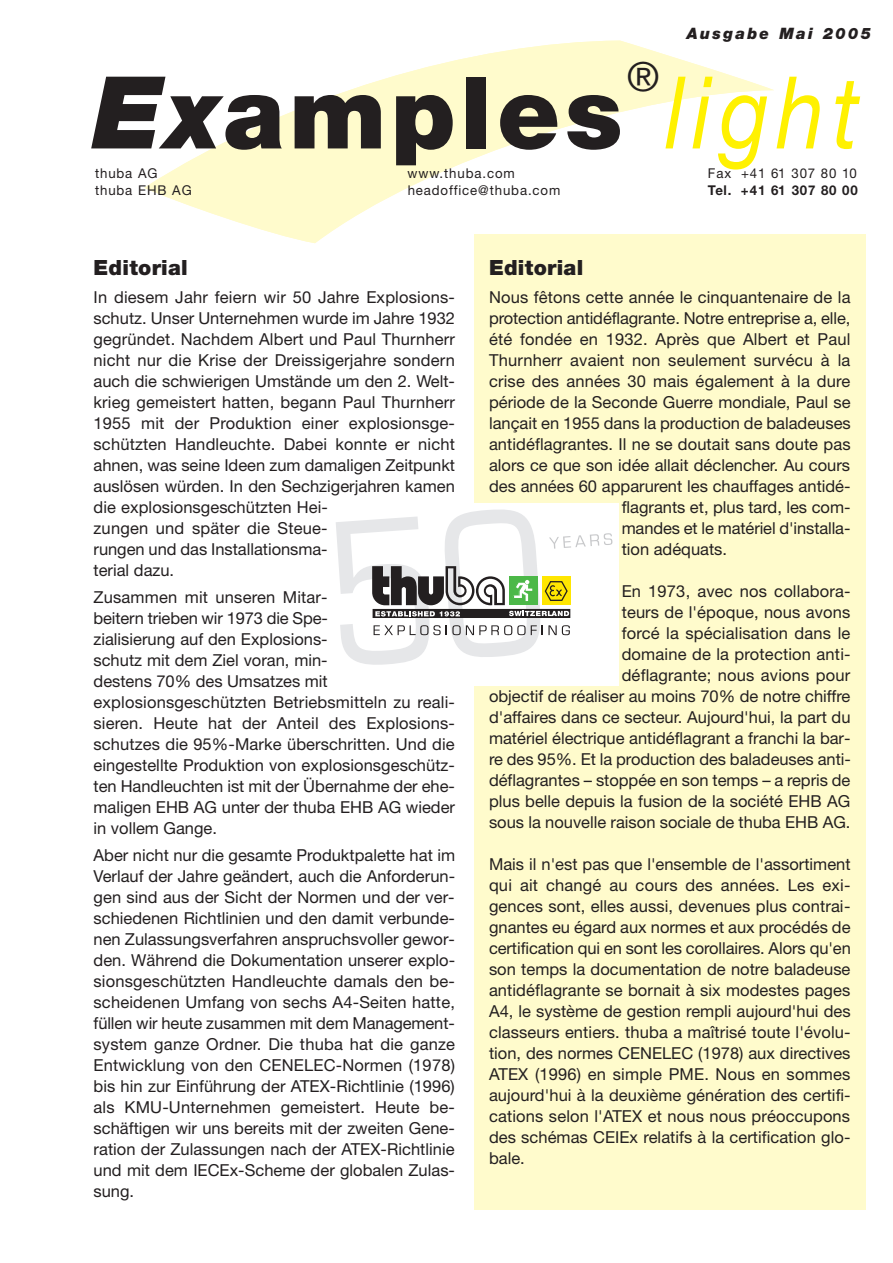
<style>
.page{position:relative;width:893px;height:1263px;background:#fff}
.page>*{position:absolute;margin:0;border:0;box-sizing:border-box;transform-origin:0 0}
.t1{font:900 100.5px "Helvetica Neue";letter-spacing:.045em;color:#231f20}
.t2{font:40.2px "Helvetica Neue";color:#231f20}
.t3{font:900 21px "Helvetica Neue";letter-spacing:.015em;color:#231f20}
.t4{font:16.5px/21px "Helvetica Neue";color:#231f20;text-align:justify}
.t5{font:italic 900 15.75px "Helvetica Neue";letter-spacing:.145em;color:#231f20}
.t6{font:13.5px "Helvetica Neue";letter-spacing:.065em;color:#231f20}
.t7{font:700 13.5px "Helvetica Neue";letter-spacing:.06em;color:#231f20}
.s1{font-style:italic}
.s2{font-weight:400;font-style:italic;color:#fff101}
</style>
<div class="page">
<div style="left:474px;top:234px;width:391px;height:975px;background:#fffbcc"></div>
<svg style="left:144px;top:41px;width:630px;height:202px"></svg>
<div style="left:331px;top:503px;width:288px;height:183px;background:#fff"></div>
<svg style="left:336px;top:510px;width:276px;height:154px"></svg>
<p class="t5" style="left:687px;top:28px;width:186px">Ausgabe Mai 2005</p>
<h1 class="t1" style="left:92px;top:77px;width:768px"><span class="s1">Ex</span>amples <span class="s2">light</span></h1>
<h2 class="t2" style="left:627px;top:53px;width:34px">®</h2>
<p class="t6" style="left:95px;top:165px;width:64px">thuba AG</p>
<p class="t6" style="left:408px;top:165px;width:109px">www.thuba.com</p>
<p class="t6" style="left:708px;top:165px;width:151px">Fax +41 61 307 80 10</p>
<p class="t6" style="left:95px;top:182px;width:98px">thuba EHB AG</p>
<p class="t6" style="left:408px;top:182px;width:154px">headoffice@thuba.com</p>
<p class="t7" style="left:708px;top:185px;width:152px">Tel. +41 61 307 80 00</p>
<p class="t3" style="left:94px;top:260px;width:96px">Editorial</p>
<p class="t4" style="left:94px;top:288px;width:363px;text-align:left">In diesem Jahr feiern wir 50 Jahre Explosions&shy;schutz. Unser Unternehmen wurde im Jahre 1932 gegründet. Nachdem Albert und Paul Thurnherr nicht nur die Krise der Dreissigerjahre sondern auch die schwierigen Umstände um den 2. Welt&shy;krieg gemeistert hatten, begann Paul Thurnherr 1955 mit der Produktion einer explosionsge&shy;schützten Handleuchte. Dabei konnte er nicht ahnen, was seine Ideen zum damaligen Zeitpunkt auslösen würden. In den Sechzigerjahren kamen die explosionsgeschützten Hei-<br>zungen und später die Steue-<br>rungen und das Installationsma-<br>terial dazu.</p>
<p class="t4" style="left:94px;top:588px;width:363px;text-align:left">Zusammen mit unseren Mitar-<br>beitern trieben wir 1973 die Spe-<br>zialisierung auf den Explosions-<br>schutz mit dem Ziel voran, min-<br>destens 70% des Umsatzes mit explosionsgeschützten Betriebsmitteln zu reali&shy;sieren. Heute hat der Anteil des Explosions&shy;schutzes die 95%-Marke überschritten. Und die eingestellte Produktion von explosionsgeschütz&shy;ten Handleuchten ist mit der Übernahme der ehe&shy;maligen EHB AG unter der thuba EHB AG wieder in vollem Gange.</p>
<p class="t4" style="left:94px;top:846px;width:363px">Aber nicht nur die gesamte Produktpalette hat im Verlauf der Jahre geändert, auch die Anforderun&shy;gen sind aus der Sicht der Normen und der ver&shy;schiedenen Richtlinien und den damit verbunde&shy;nen Zulassungsverfahren anspruchsvoller gewor&shy;den. Während die Dokumentation unserer explo&shy;sionsgeschützten Handleuchte damals den be&shy;scheidenen Umfang von sechs A4-Seiten hatte, füllen wir heute zusammen mit dem Management&shy;system ganze Ordner. Die thuba hat die ganze Entwicklung von den CENELEC-Normen (1978) bis hin zur Einführung der ATEX-Richtlinie (1996) als KMU-Unternehmen gemeistert. Heute be&shy;schäftigen wir uns bereits mit der zweiten Gene&shy;ration der Zulassungen nach der ATEX-Richtlinie und mit dem IECEx-Scheme der globalen Zulas&shy;sung.</p>
<p class="t3" style="left:489px;top:260px;width:96px">Editorial</p>
<p class="t4" style="left:489px;top:288px;width:363px">Nous fêtons cette année le cinquantenaire de la</p>
<p class="t4" style="left:489px;top:309px;width:363px">protection antidéflagrante. Notre entreprise a, elle,</p>
<p class="t4" style="left:489px;top:330px;width:363px">été fondée en 1932. Après que Albert et Paul</p>
<p class="t4" style="left:489px;top:351px;width:363px">Thurnherr avaient non seulement survécu à la</p>
<p class="t4" style="left:489px;top:372px;width:363px">crise des années 30 mais également à la dure</p>
<p class="t4" style="left:489px;top:393px;width:363px">période de la Seconde Guerre mondiale, Paul se</p>
<p class="t4" style="left:489px;top:414px;width:363px">lançait en 1955 dans la production de baladeuses</p>
<p class="t4" style="left:489px;top:435px;width:363px">antidéflagrantes. Il ne se doutait sans doute pas</p>
<p class="t4" style="left:489px;top:456px;width:363px">alors ce que son idée allait déclencher. Au cours</p>
<p class="t4" style="left:489px;top:477px;width:363px">des années 60 apparurent les chauffages antidé-</p>
<p class="t4" style="left:622px;top:498px;width:230px">flagrants et, plus tard, les com-</p>
<p class="t4" style="left:622px;top:519px;width:230px">mandes et le matériel d'installa-</p>
<p class="t4" style="left:622px;top:540px;width:107px">tion adéquats.</p>
<p class="t4" style="left:489px;top:582px;width:363px;text-align:right">En 1973, avec nos collabora-<br>teurs de l'époque, nous avons<br>forcé la spécialisation dans le<br>domaine de la protection anti-<br>déflagrante; nous avions pour<br>objectif de réaliser au moins 70% de notre chiffre d'affaires dans ce secteur. Aujourd'hui, la part du matériel électrique antidéflagrant a franchi la bar&shy;re des 95%. Et la production des baladeuses anti&shy;déflagrantes – stoppée en son temps – a repris de plus belle depuis la fusion de la société EHB AG sous la nouvelle raison sociale de thuba EHB AG.</p>
<p class="t4" style="left:489px;top:855px;width:363px">Mais il n'est pas que l'ensemble de l'assortiment qui ait changé au cours des années. Les exi&shy;gences sont, elles aussi, devenues plus contrai&shy;gnantes eu égard aux normes et aux procédés de certification qui en sont les corollaires. Alors qu'en son temps la documentation de notre baladeuse antidéflagrante se bornait à six modestes pages A4, le système de gestion rempli aujourd'hui des classeurs entiers. thuba a maîtrisé toute l'évolu&shy;tion, des normes CENELEC (1978) aux directives ATEX (1996) en simple PME. Nous en sommes aujourd'hui à la deuxième génération des certifi&shy;cations selon l'ATEX et nous nous préoccupons des schémas CEIEx relatifs à la certification glo&shy;bale.</p>
</div>
